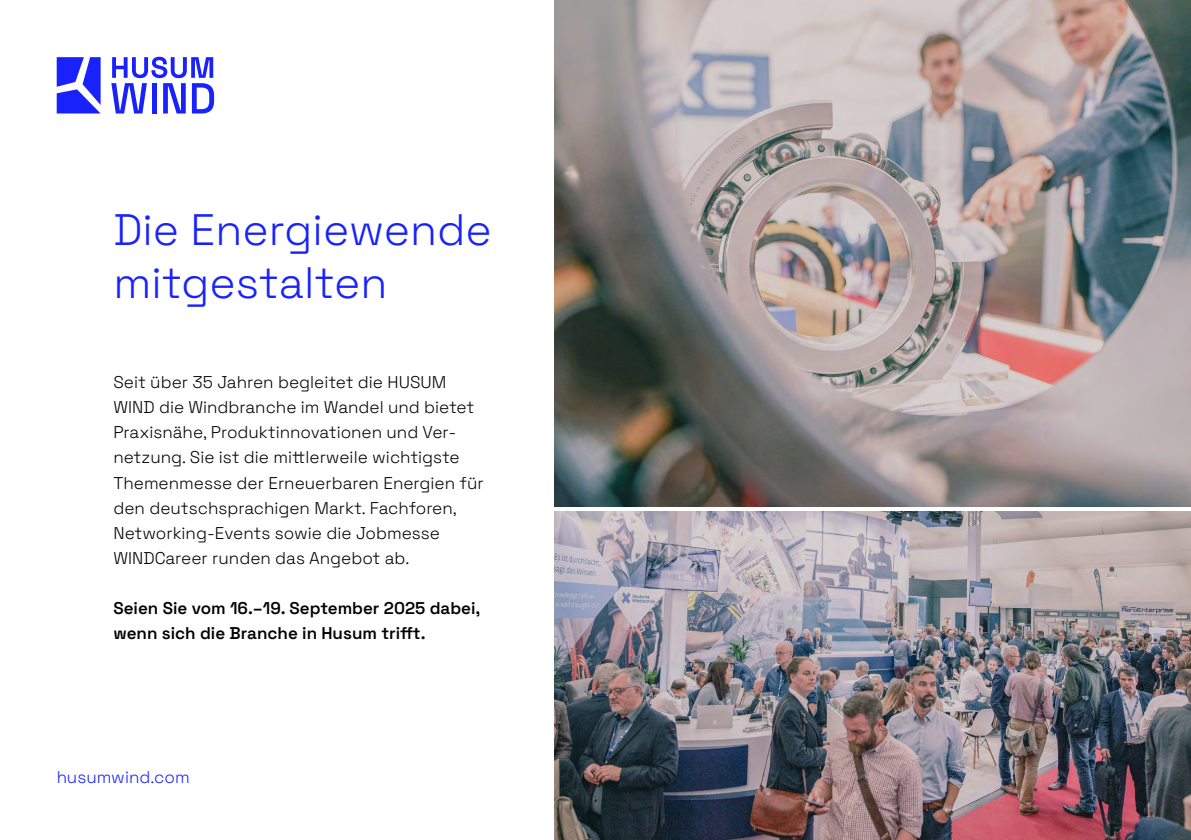
<style>
.page{position:relative;width:1191px;height:840px;background:#fff}
.page>*{position:absolute;margin:0;border:0;box-sizing:border-box;transform-origin:0 0}
.t1{font:300 44px/52.8px "Space Grotesk";color:#1922fb}
.t2{font:300 17px/25px "Space Grotesk";color:#000}
.t3{font:600 17px/25px "Space Grotesk";color:#000}
.t4{font:300 17px "Space Grotesk";color:#1922fb}
</style>
<div class="page">
<img style="left:554px;top:0;width:636px;height:506px">
<img style="left:554px;top:511px;width:636px;height:328px">
<img style="left:1190px;top:0;width:1px;height:839px">
<svg style="left:111px;top:57px;width:103px;height:56px"></svg>
<svg style="left:57px;top:57px;width:44px;height:56px"></svg>
<h1 class="t1" style="left:113px;top:200px;width:380px">Die Energiewende mitgestalten</h1>
<p class="t2" style="left:113px;top:369px;width:372px">Seit über 35 Jahren begleitet die HUSUM WIND die Windbranche im Wandel und bietet Praxisnähe, Produktinnovationen und Ver&shy;netzung. Sie ist die mittlerweile wichtigste Themenmesse der Erneuerbaren Energien für den deutschsprachigen Markt. Fachforen, Networking-Events sowie die Jobmesse WINDCareer runden das Angebot ab.</p>
<p class="t3" style="left:113px;top:594px;width:368px">Seien Sie vom 16.–19. September 2025 dabei, wenn sich die Branche in Husum trifft.</p>
<p class="t4" style="left:57px;top:764px;width:134px">husumwind.com</p>
</div>
